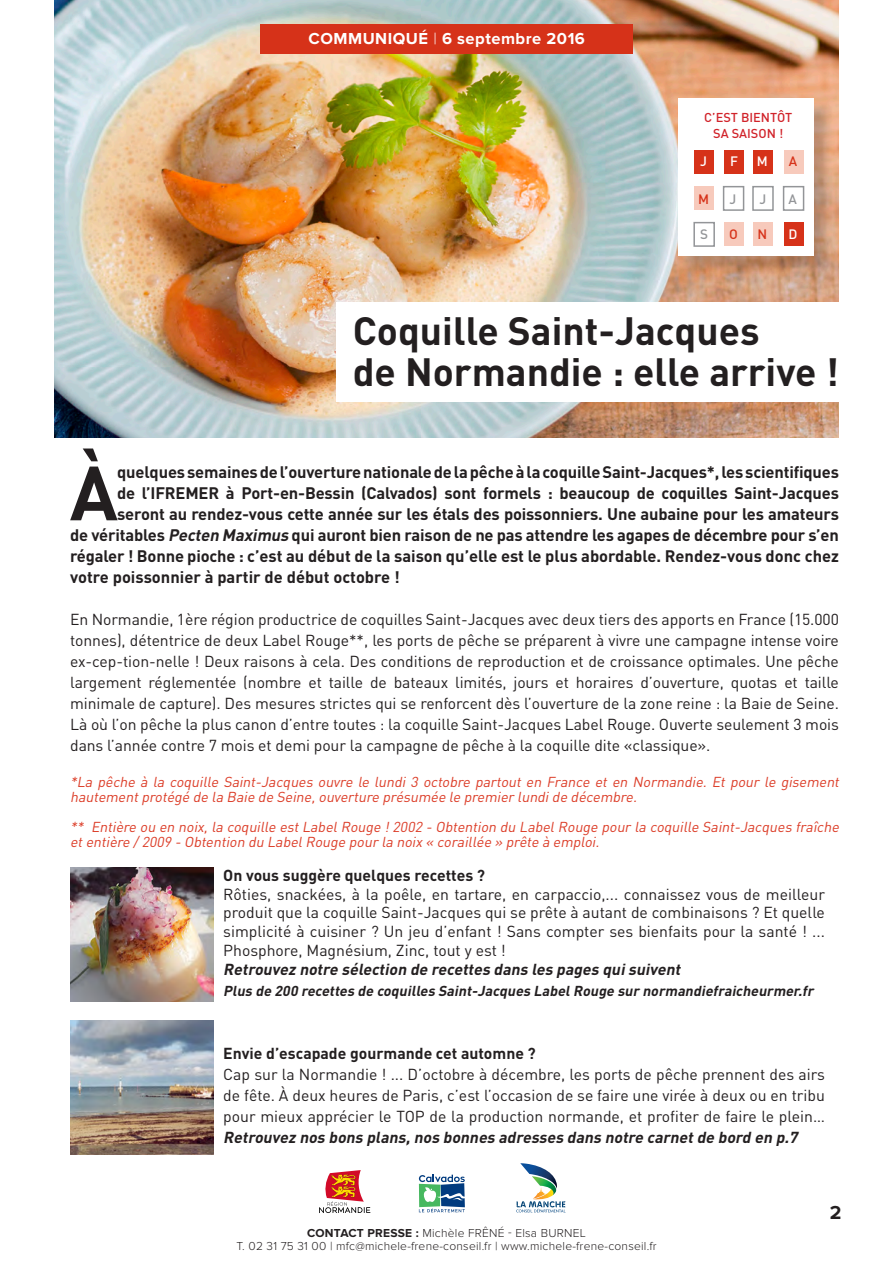
<style>
.page{position:relative;width:893px;height:1263px;background:#fff}
.page>*{position:absolute;margin:0;border:0;box-sizing:border-box;transform-origin:0 0}
.t1{font:700 75.45px "DIN";color:#231f20}
.t2{font:700 39px "DIN";color:#231f20}
.t3{font:700 19.5px "Proxima Nova";color:#231f20}
.t4{font:700 16.5px "DIN";letter-spacing:-.01em;color:#231f20}
.t5{font:700 16.5px "Proxima Nova";letter-spacing:.03em;color:#fff}
.t6{font:15.75px/21px "DIN";color:#231f20;text-align:justify}
.t7{font:700 15.75px "DIN";color:#231f20}
.t8{font:italic 700 15.75px "DIN";color:#231f20}
.t9{font:italic 14.25px/15px "DIN";color:#dc3d28}
.t10{font:italic 700 14.25px "DIN";color:#231f20}
.t11{font:500 13.5px "DIN";color:#fff}
.t12{font:500 13.5px "DIN";color:#939598}
.t13{font:500 13.5px "DIN";color:#d63219}
.t14{font:500 12.75px "DIN";color:#d1232a}
.t15{font:300 12px/13.5px "Proxima Nova";letter-spacing:.02em;color:#231f20;text-align:center}
.s1{font-weight:300}
.s2{font-style:italic}
.s3{font-weight:700;font-style:italic}
.s4{font-weight:700}
</style>
<div class="page">
<img style="left:54px;top:0;width:785px;height:438px">
<img style="left:70px;top:867px;width:143px;height:134px">
<img style="left:70px;top:1021px;width:143px;height:133px">
<div style="left:680px;top:101px;width:153px;height:173px;background:#231f20;opacity:.23"></div>
<div style="left:678px;top:99px;width:136px;height:157px;background:#fff"></div>
<div style="left:694px;top:151px;width:20px;height:23px;background:#d63219"></div>
<div style="left:694px;top:187px;width:20px;height:23px;background:#f7cabc"></div>
<div style="left:693px;top:222px;width:22px;height:25px;border:2px solid #939598"></div>
<div style="left:724px;top:151px;width:20px;height:23px;background:#d63219"></div>
<div style="left:723px;top:186px;width:21px;height:25px;border:2px solid #939598"></div>
<div style="left:724px;top:223px;width:20px;height:23px;background:#f7cabc"></div>
<div style="left:753px;top:151px;width:20px;height:23px;background:#d63219"></div>
<div style="left:752px;top:186px;width:22px;height:25px;border:2px solid #939598"></div>
<div style="left:753px;top:223px;width:20px;height:23px;background:#f7cabc"></div>
<div style="left:784px;top:151px;width:20px;height:23px;background:#f7cabc"></div>
<div style="left:783px;top:186px;width:21px;height:25px;border:2px solid #939598"></div>
<div style="left:784px;top:223px;width:20px;height:23px;background:#d63219"></div>
<div style="left:260px;top:24px;width:372px;height:30px;background:#d63219"></div>
<div style="left:337px;top:302px;width:523px;height:99px;background:#fff"></div>
<svg style="left:419px;top:1175px;width:46px;height:37px"></svg>
<svg style="left:319px;top:1170px;width:51px;height:43px"></svg>
<svg style="left:516px;top:1163px;width:50px;height:49px"></svg>
<p class="t5" style="left:309px;top:29px;width:278px">COMMUNIQUÉ <span class="s1">|</span> 6 septembre 2016</p>
<p class="t14" style="left:704px;top:110px;width:89px">C’EST BIENTÔT</p>
<p class="t14" style="left:713px;top:125px;width:72px">SA SAISON !</p>
<p class="t11" style="left:700px;top:153px;width:8px">J</p>
<p class="t11" style="left:730px;top:153px;width:9px">F</p>
<p class="t12" style="left:760px;top:190px;width:8px">J</p>
<p class="t12" style="left:700px;top:226px;width:9px">S</p>
<p class="t13" style="left:729px;top:226px;width:10px">O</p>
<p class="t11" style="left:757px;top:153px;width:12px">M</p>
<p class="t13" style="left:789px;top:153px;width:10px">A</p>
<p class="t13" style="left:698px;top:190px;width:12px">M</p>
<p class="t12" style="left:729px;top:190px;width:8px">J</p>
<p class="t12" style="left:788px;top:190px;width:10px">A</p>
<p class="t13" style="left:758px;top:226px;width:11px">N</p>
<p class="t11" style="left:788px;top:226px;width:10px">D</p>
<p class="t2" style="left:353px;top:306px;width:408px">Coquille Saint-Jacques</p>
<p class="t2" style="left:353px;top:346px;width:488px">de Normandie : elle arrive !</p>
<p class="t1" style="left:70px;top:444px;width:50px">À</p>
<p class="t4" style="left:117px;top:461px;width:723px">quelques semaines de l’ouverture nationale de la pêche à la coquille Saint-Jacques*, les scientifiques</p>
<p class="t4" style="left:117px;top:483px;width:723px">de l’IFREMER à Port-en-Bessin (Calvados) sont formels : beaucoup de coquilles Saint-Jacques</p>
<p class="t4" style="left:117px;top:504px;width:723px">seront au rendez-vous cette année sur les étals des poissonniers. Une aubaine pour les amateurs</p>
<p class="t4" style="left:70px;top:524px;width:770px">de véritables <span class="s2">Pecten Maximus</span> qui auront bien raison de ne pas attendre les agapes de décembre pour s’en</p>
<p class="t4" style="left:70px;top:546px;width:770px">régaler ! Bonne pioche : c’est au début de la saison qu’elle est le plus abordable. Rendez-vous donc chez</p>
<p class="t4" style="left:70px;top:567px;width:331px">votre poissonnier à partir de début octobre !</p>
<p class="t6" style="left:70px;top:609px;width:770px">En Normandie, 1ère région productrice de coquilles Saint-Jacques avec deux tiers des apports en France (15.000 tonnes), détentrice de deux Label Rouge**, les ports de pêche se préparent à vivre une campagne intense voire ex-cep-tion-nelle ! Deux raisons à cela. Des conditions de reproduction et de croissance optimales. Une pêche largement réglementée (nombre et taille de bateaux limités, jours et horaires d’ouverture, quotas et taille minimale de capture). Des mesures strictes qui se renforcent dès l’ouverture de la zone reine : la Baie de Seine.<br>Là où l’on pêche la plus canon d’entre toutes : la coquille Saint-Jacques Label Rouge. Ouverte seulement 3 mois dans l’année contre 7 mois et demi pour la campagne de pêche à la coquille dite «classique».</p>
<p class="t9" style="left:70px;top:774px;width:773px">*La pêche à la coquille Saint-Jacques ouvre le lundi 3 octobre partout en France et en Normandie. Et pour le gisement hautementprotégé de la Baie de Seine,ouverture présumée le premier lundide décembre.</p>
<p class="t9" style="left:70px;top:819px;width:773px">** Entière ou en noix,la coquille estLabelRouge !2002 - Obtention du LabelRouge pour la coquille Saint-Jacques fraîche etentière /2009 - Obtention du LabelRouge pour la noix « coraillée » prête à emploi.</p>
<p class="t7" style="left:223px;top:865px;width:263px">On vous suggère quelques recettes ?</p>
<p class="t6" style="left:223px;top:884px;width:603px;line-height:18.9px">Rôties, snackées, à la poêle, en tartare, en carpaccio,... connaissez vous de meilleur produit que la coquille Saint-Jacques qui se prête à autant de combinaisons ? Et quelle simplicité à cuisiner ? Un jeu d’enfant ! Sans compter ses bienfaits pour la santé ! ...<br>Phosphore, Magnésium, Zinc, tout y est !</p>
<p class="t8" style="left:223px;top:959px;width:462px">Retrouvez notre sélection de recettes dans les pages quisuivent</p>
<p class="t10" style="left:223px;top:982px;width:595px">Plus de 200 recettes de coquilles Saint-Jacques LabelRouge sur normandiefraicheurmer.fr</p>
<p class="t7" style="left:223px;top:1043px;width:314px">Envie d’escapade gourmande cet automne ?</p>
<p class="t6" style="left:223px;top:1064px;width:603px">Cap sur la Normandie ! ... D’octobre à décembre, les ports de pêche prennent des airs de fête. À deux heures de Paris, c’est l’occasion de se faire une virée à deux ou en tribu pour mieux apprécier le TOP de la production normande, et profiter de faire le plein… <span class="s3">Retrouvez nos bons plans,nos bonnes adresses dans notre carnetde bord en p.7</span></p>
<p class="t15" style="left:236px;top:1226px;width:422px"><span class="s4">CONTACT PRESSE :</span> Michèle FRÊNÉ - Elsa BURNEL<br>T. 02 31 75 31 00 | mfc@michele-frene-conseil.fr | www.michele-frene-conseil.fr</p>
<p class="t3" style="left:830px;top:1201px;width:13px">2</p>
</div>
